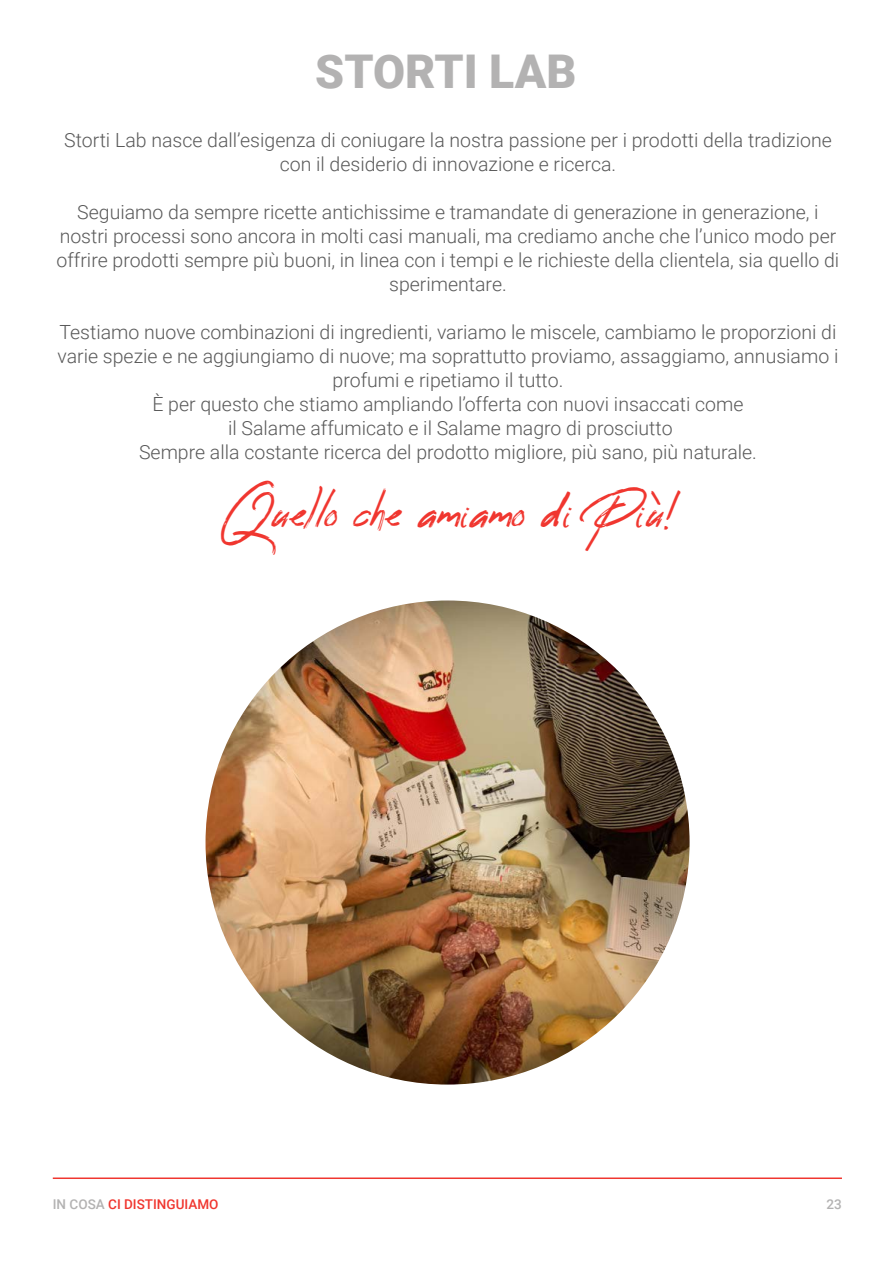
<style>
.page{position:relative;width:893px;height:1263px;background:#fff}
.page>*{position:absolute;margin:0;border:0;box-sizing:border-box;transform-origin:0 0}
.t1{font:900 46.5px "Roboto";color:#b3b2b2}
.t2{font:37.5px "Reey";color:#f0362f}
.t3{font:300 19.5px/24px "Roboto";color:#595959;text-align:center}
.t4{font:500 13.5px "Roboto";color:#f0362f}
.t5{font:500 13.5px "Roboto";color:#b3b2b2}
.s1{color:#b3b2b2}
</style>
<div class="page">
<hr style="left:53px;top:1177px;width:789px;height:2px;background:#f0362f">
<img style="left:206px;top:600px;width:484px;height:484px;border-radius:242px">
<h1 class="t1" style="left:315px;top:39px;width:263px">STORTI LAB</h1>
<p class="t3" style="left:64px;top:127px;width:769px">Storti Lab nasce dall’esigenza di coniugare la nostra passione per i prodotti della tradizione con il desiderio di innovazione e ricerca.</p>
<p class="t3" style="left:57px;top:199px;width:784px">Seguiamo da sempre ricette antichissime e tramandate di generazione in generazione, i nostri processi sono ancora in molti casi manuali, ma crediamo anche che l’unico modo per offrire prodotti sempre più buoni, in linea con i tempi e le richieste della clientela, sia quello di sperimentare.</p>
<p class="t3" style="left:58px;top:319px;width:782px">Testiamo nuove combinazioni di ingredienti, variamo le miscele, cambiamo le proporzioni di varie spezie e ne aggiungiamo di nuove; ma soprattutto proviamo, assaggiamo, annusiamo i profumi e ripetiamo il tutto.<br>È per questo che stiamo ampliando l’offerta con nuovi insaccati come<br>il Salame affumicato e il Salame magro di prosciutto<br>Sempre alla costante ricerca del prodotto migliore, più sano, più naturale.</p>
<h2 class="t2" style="left:222px;top:493px;width:454px">Quello che amiamo di Più!</h2>
<p class="t4" style="left:53px;top:1194px;width:167px"><span class="s1">IN COSA</span> CI DISTINGUIAMO</p>
<p class="t5" style="left:827px;top:1194px;width:17px">23</p>
</div>
